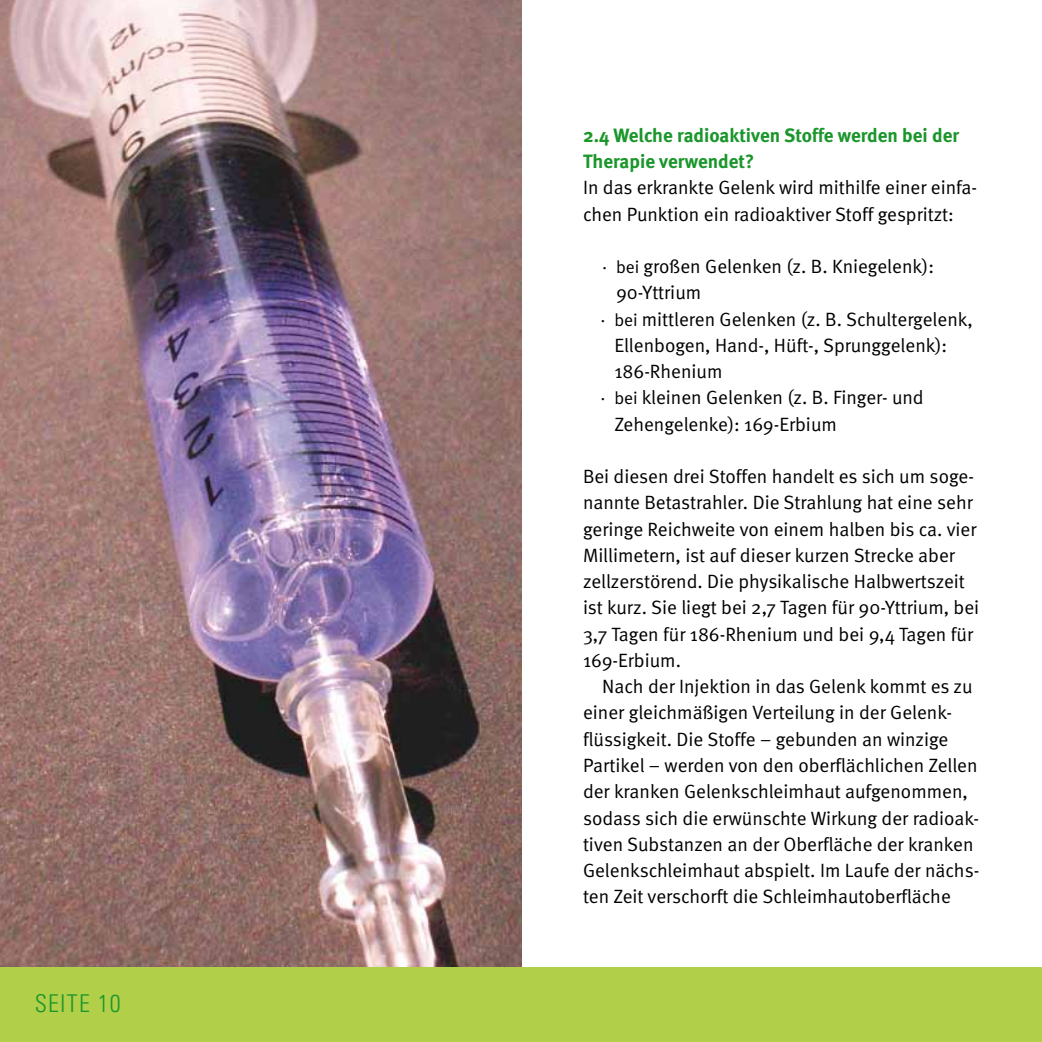
<style>
.page{position:relative;width:1042px;height:1042px;background:#fff}
.page>*{position:absolute;margin:0;border:0;box-sizing:border-box;transform-origin:0 0}
.t1{font:300 condensed 24.5px "Univers";letter-spacing:.05em;color:#1a962b}
.t2{font:19.25px/26.2px "Meta Normal";color:#000}
.t3{font:700 19.25px/26.2px "Meta";color:#1a962b}
.s1{font-size:17.5px}
</style>
<div class="page">
<img style="left:0;top:0;width:522px;height:967px">
<div style="left:0;top:967px;width:1042px;height:75px;background:#b1cf49"></div>
<p class="t1" style="left:35px;top:988px;width:88px">SEITE 10</p>
<p class="t3" style="left:583px;top:122px;width:378px">2.4 Welche radioaktiven Stoffe werden bei der<br>Therapie verwendet?</p>
<p class="t2" style="left:583px;top:174px;width:396px">In das erkrankte Gelenk wird mithilfe einer einfa&shy;chen Punktion ein radioaktiver Stoff gespritzt:</p>
<p class="t2" style="left:602px;top:253px;width:333px"><span class="s1">· bei</span> großen Gelenken (z. B. Kniegelenk):</p>
<p class="t2" style="left:616px;top:279px;width:87px">90-Yttrium</p>
<p class="t2" style="left:600px;top:305px;width:374px"><span class="s1">· bei</span> mittleren Gelenken (z. B. Schultergelenk,</p>
<p class="t2" style="left:614px;top:332px;width:334px">Ellenbogen, Hand-, Hüft-, Sprunggelenk):</p>
<p class="t2" style="left:614px;top:358px;width:110px">186-Rhenium</p>
<p class="t2" style="left:600px;top:384px;width:325px"><span class="s1">· bei</span> kleinen Gelenken (z. B. Finger- und</p>
<p class="t2" style="left:614px;top:410px;width:224px">Zehengelenke): 169-Erbium</p>
<p class="t2" style="left:583px;top:463px;width:398px">Bei diesen drei Stoffen handelt es sich um soge&shy;nannte Betastrahler. Die Strahlung hat eine sehr geringe Reichweite von einem halben bis ca. vier Millimetern, ist auf dieser kurzen Strecke aber zellzerstörend. Die physikalische Halbwertszeit ist kurz. Sie liegt bei 2,7 Tagen für 90-Yttrium, bei 3,7 Tagen für 186-Rhenium und bei 9,4 Tagen für 169-Erbium.</p>
<p class="t2" style="left:583px;top:673px;width:398px;text-indent:19px">Nach der Injektion in das Gelenk kommt es zu einer gleichmäßigen Verteilung in der Gelenk&shy;flüssigkeit. Die Stoffe – gebunden an winzige Partikel – werden von den oberflächlichen Zellen der kranken Gelenkschleimhaut aufgenommen, sodass sich die erwünschte Wirkung der radioak&shy;tiven Substanzen an der Oberfläche der kranken Gelenkschleimhaut abspielt. Im Laufe der nächs&shy;ten Zeit verschorft die Schleimhautoberfläche</p>
</div>
